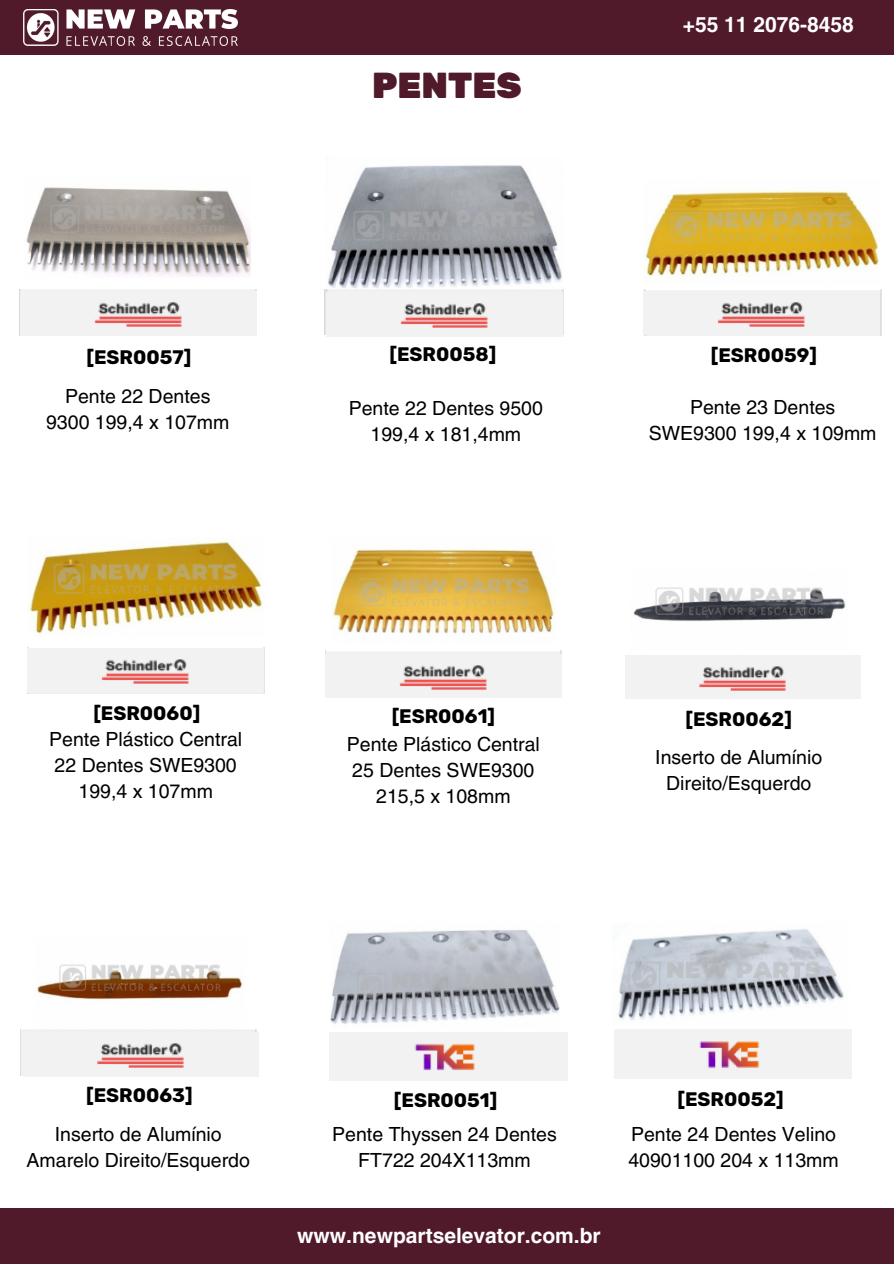
<style>
.page{position:relative;width:894px;height:1264px;background:#fff}
.page>*{position:absolute;margin:0;border:0;box-sizing:border-box;transform-origin:0 0}
.t1{font:900 36px "Rubik";color:#501a2b}
.t2{font:700 21px "Helvetica LT Pro";color:#fff}
.t3{font:19.5px/25.8px "Helvetica LT Pro";color:#000;text-align:center}
.t4{font:700 19.5px "Rubik";color:#000}
</style>
<div class="page">
<div style="left:0;top:0;width:893px;height:55px;background:#501a2b"></div>
<img style="left:23px;top:10px;width:214px;height:36px">
<div style="left:0;top:1207px;width:893px;height:56px;background:#501a2b"></div>
<img style="left:614px;top:1029px;width:237px;height:49px">
<img style="left:618px;top:929px;width:226px;height:91px">
<img style="left:329px;top:1032px;width:238px;height:48px">
<img style="left:330px;top:930px;width:230px;height:94px">
<img style="left:20px;top:1029px;width:237px;height:46px">
<img style="left:23px;top:1032px;width:236px;height:44px">
<img style="left:37px;top:964px;width:206px;height:36px">
<img style="left:325px;top:650px;width:236px;height:4px">
<img style="left:325px;top:654px;width:236px;height:44px">
<img style="left:332px;top:549px;width:222px;height:85px">
<img style="left:28px;top:648px;width:235px;height:44px">
<img style="left:29px;top:541px;width:234px;height:93px">
<img style="left:633px;top:587px;width:213px;height:34px">
<img style="left:625px;top:655px;width:235px;height:44px">
<img style="left:21px;top:291px;width:235px;height:44px">
<img style="left:26px;top:187px;width:225px;height:89px">
<img style="left:325px;top:165px;width:239px;height:170px">
<img style="left:326px;top:292px;width:236px;height:44px">
<img style="left:644px;top:289px;width:236px;height:46px">
<img style="left:643px;top:291px;width:236px;height:44px">
<img style="left:645px;top:190px;width:234px;height:87px">
<p class="t4" style="left:86px;top:345px;width:106px">[ESR0057]</p>
<p class="t3" style="left:65px;top:385px;width:147px">Pente 22 Dentes</p>
<p class="t3" style="left:46px;top:411px;width:185px">9300 199,4 x 107mm</p>
<p class="t4" style="left:93px;top:702px;width:108px">[ESR0060]</p>
<p class="t3" style="left:49px;top:728px;width:194px">Pente Plástico Central</p>
<p class="t3" style="left:55px;top:754px;width:184px">22 Dentes SWE9300</p>
<p class="t3" style="left:78px;top:780px;width:136px">199,4 x 107mm</p>
<p class="t1" style="left:372px;top:65px;width:151px">PENTES</p>
<p class="t4" style="left:389px;top:343px;width:108px">[ESR0058]</p>
<p class="t3" style="left:348px;top:397px;width:195px">Pente 22 Dentes 9500</p>
<h2 class="t3" style="left:370px;top:423px;width:152px">199,4 x 181,4mm</h2>
<p class="t4" style="left:391px;top:705px;width:105px">[ESR0061]</p>
<p class="t3" style="left:347px;top:733px;width:194px">Pente Plástico Central</p>
<p class="t3" style="left:352px;top:759px;width:184px">25 Dentes SWE9300</p>
<p class="t3" style="left:376px;top:785px;width:136px">215,5 x 108mm</p>
<h1 class="t2" style="left:682px;top:17px;width:172px">+55 11 2076-8458</h1>
<h2 class="t4" style="left:710px;top:344px;width:108px">[ESR0059]</h2>
<p class="t3" style="left:689px;top:396px;width:147px">Pente 23 Dentes</p>
<p class="t3" style="left:648px;top:422px;width:229px">SWE9300 199,4 x 109mm</p>
<p class="t4" style="left:685px;top:708px;width:108px">[ESR0062]</p>
<p class="t3" style="left:655px;top:746px;width:168px">Inserto de Alumínio<br>Direito/Esquerdo</p>
<p class="t4" style="left:86px;top:1083px;width:108px">[ESR0063]</p>
<p class="t3" style="left:27px;top:1123px;width:225px">Inserto de Alumínio<br>Amarelo Direito/Esquerdo</p>
<p class="t4" style="left:394px;top:1088px;width:105px">[ESR0051]</p>
<p class="t3" style="left:332px;top:1123px;width:226px">Pente Thyssen 24 Dentes<br>FT722 204X113mm</p>
<h3 class="t2" style="left:297px;top:1227px;width:305px">www.newpartselevator.com.br</h3>
<p class="t4" style="left:677px;top:1087px;width:108px">[ESR0052]</p>
<h2 class="t3" style="left:631px;top:1123px;width:206px">Pente 24 Dentes Velino</h2>
<p class="t3" style="left:628px;top:1148px;width:212px">40901100 204 x 113mm</p>
</div>
